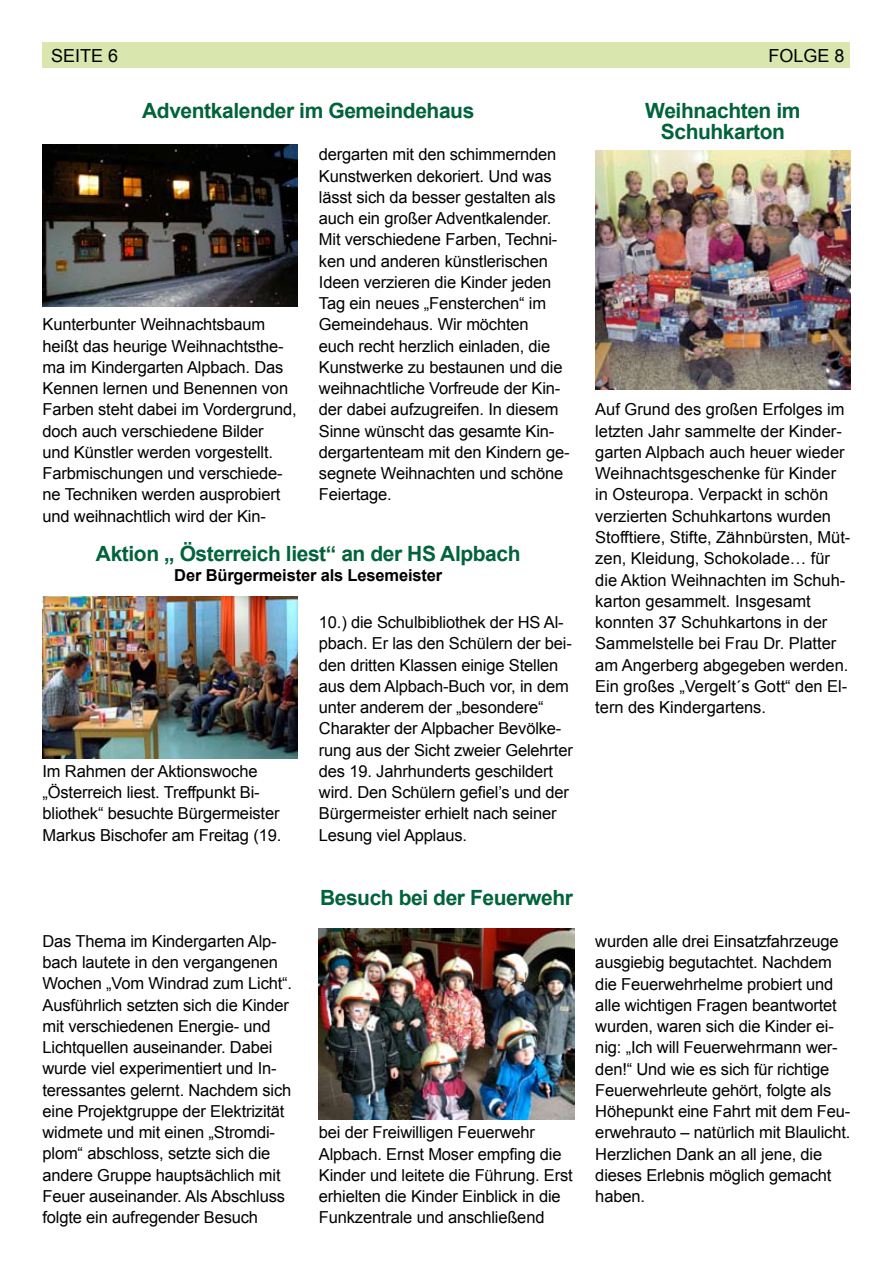
<style>
.page{position:relative;width:893px;height:1263px;background:#fff}
.page>*{position:absolute;margin:0;border:0;box-sizing:border-box;transform-origin:0 0}
.t1{font:700 21px/21.3px "Arial";letter-spacing:-.02em;color:#00633c;text-align:center}
.t2{font:18px "Arial";color:#000}
.t3{font:16.5px/21.3px "Arial";letter-spacing:-.01em;color:#000}
.t4{font:700 16.5px "Arial";letter-spacing:-.01em;color:#000}
</style>
<div class="page">
<div style="left:43px;top:43px;width:807px;height:25px;background:#d9e7af"></div>
<img style="left:319px;top:928px;width:255px;height:192px">
<img style="left:595px;top:150px;width:255px;height:239px">
<img style="left:43px;top:145px;width:255px;height:162px">
<img style="left:43px;top:597px;width:255px;height:161px">
<p class="t2" style="left:769px;top:45px;width:78px">FOLGE 8</p>
<p class="t2" style="left:51px;top:45px;width:69px">SEITE 6</p>
<p class="t2" style="left:835px;top:45px;width:12px">3</p>
<p class="t1" style="left:142px;top:100px;width:334px">Adventkalender im Gemeindehaus</p>
<p class="t1" style="left:645px;top:100px;width:157px">Weihnachten im<br>Schuhkarton</p>
<p class="t3" style="left:319px;top:144px;width:252px">dergarten mit den schimmernden<br>Kunstwerken dekoriert. Und was lässt sich da besser gestalten als auch ein großer Adventkalender.<br>Mit verschiedene Farben, Techni&shy;ken und anderen künstlerischen<br>Ideen verzieren die Kinder jeden<br>Tag ein neues „Fensterchen“ im<br>Gemeindehaus. Wir möchten<br>euch recht herzlich einladen, die<br>Kunstwerke zu bestaunen und die weihnachtliche Vorfreude der Kin&shy;der dabei aufzugreifen. In diesem<br>Sinne wünscht das gesamte Kin&shy;dergartenteam mit den Kindern ge&shy;segnete Weihnachten und schöne<br>Feiertage.</p>
<p class="t3" style="left:43px;top:314px;width:256px">Kunterbunter Weihnachtsbaum heißt das heurige Weihnachtsthe&shy;ma im Kindergarten Alpbach. Das<br>Kennen lernen und Benennen von<br>Farben steht dabei im Vordergrund, doch auch verschiedene Bilder<br>und Künstler werden vorgestellt.<br>Farbmischungen und verschiede&shy;ne Techniken werden ausprobiert und weihnachtlich wird der Kin-</p>
<p class="t3" style="left:595px;top:399px;width:257px">Auf Grund des großen Erfolges im letzten Jahr sammelte der Kinder&shy;garten Alpbach auch heuer wieder<br>Weihnachtsgeschenke für Kinder in Osteuropa. Verpackt in schön verzierten Schuhkartons wurden<br>Stofftiere, Stifte, Zähnbürsten, Müt&shy;zen, Kleidung, Schokolade… für die Aktion Weihnachten im Schuh&shy;karton gesammelt. Insgesamt konnten 37 Schuhkartons in der<br>Sammelstelle bei Frau Dr. Platter am Angerberg abgegeben werden.<br>Ein großes „Vergelt´s Gott“ den El&shy;tern des Kindergartens.</p>
<p class="t1" style="left:96px;top:543px;width:426px">Aktion „ Österreich liest“ an der HS Alpbach</p>
<p class="t4" style="left:174px;top:566px;width:269px">Der Bürgermeister als Lesemeister</p>
<p class="t3" style="left:319px;top:612px;width:255px">10.) die Schulbibliothek der HS Al&shy;pbach. Er las den Schülern der bei&shy;den dritten Klassen einige Stellen aus dem Alpbach-Buch vor, in dem unter anderem der „besondere“ Charakter der Alpbacher Bevölke&shy;rung aus der Sicht zweier Gelehrter des 19. Jahrhunderts geschildert wird. Den Schülern gefiel’s und der Bürgermeister erhielt nach seiner Lesung viel Applaus.</p>
<p class="t3" style="left:43px;top:760px;width:240px">Im Rahmen der Aktionswoche „Österreich liest. Treffpunkt Bi&shy;bliothek“ besuchte Bürgermeister<br>Markus Bischofer am Freitag (19.</p>
<p class="t3" style="left:43px;top:930px;width:251px">Das Thema im Kindergarten Alp&shy;bach lautete in den vergangenen Wochen „Vom Windrad zum Licht“.<br>Ausführlich setzten sich die Kinder mit verschiedenen Energie- und Lichtquellen auseinander. Dabei wurde viel experimentiert und In&shy;teressantes gelernt. Nachdem sich eine Projektgruppe der Elektrizität widmete und mit einen „Stromdi&shy;plom“ abschloss, setzte sich die andere Gruppe hauptsächlich mit Feuer auseinander. Als Abschluss folgte ein aufregender Besuch</p>
<p class="t1" style="left:320px;top:886px;width:254px">Besuch bei der Feuerwehr</p>
<p class="t3" style="left:319px;top:1122px;width:255px">bei der Freiwilligen Feuerwehr Alpbach. Ernst Moser empfing die Kinder und leitete die Führung. Erst erhielten die Kinder Einblick in die Funkzentrale und anschließend</p>
<p class="t3" style="left:595px;top:930px;width:257px">wurden alle drei Einsatzfahrzeuge ausgiebig begutachtet. Nachdem die Feuerwehrhelme probiert und alle wichtigen Fragen beantwortet wurden, waren sich die Kinder ei&shy;nig: „Ich will Feuerwehrmann wer&shy;den!“ Und wie es sich für richtige<br>Feuerwehrleute gehört, folgte als<br>Höhepunkt eine Fahrt mit dem Feu&shy;erwehrauto – natürlich mit Blaulicht.<br>Herzlichen Dank an all jene, die dieses Erlebnis möglich gemacht haben.</p>
</div>
